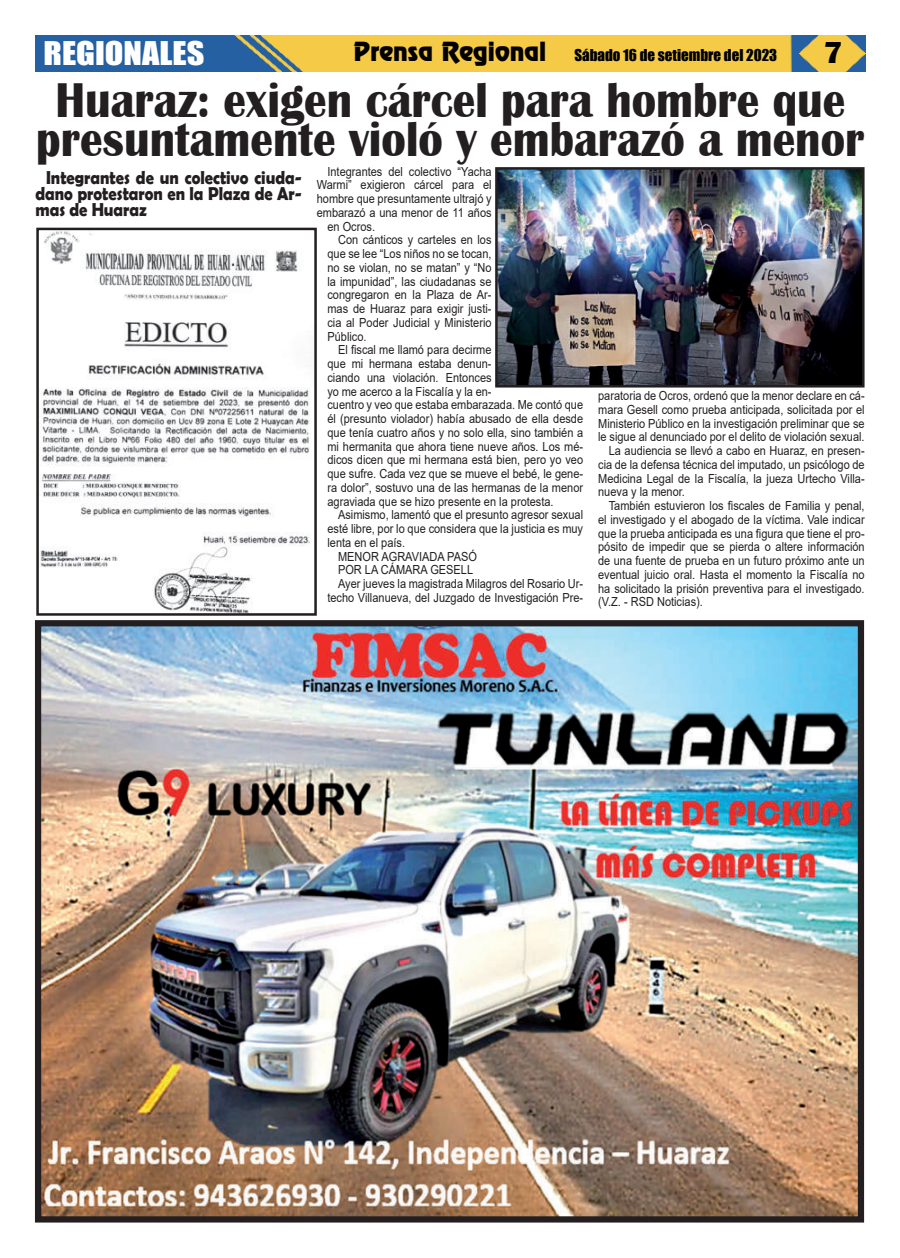
<style>
.page{position:relative;width:900px;height:1258px;background:#fff}
.page>*{position:absolute;margin:0;border:0;box-sizing:border-box;transform-origin:0 0}
.t1{font:700 50.25px/38.8px "Britannic";color:#231f20;text-align:center;scale:.9 1}
.t2{font:700 31.25px "Britannic";color:#020000}
.t3{font:30px "Impact";color:#fff;scale:1.14 1}
.t4{font:700 18.75px/16.2px "Berlin Sans FB Demi";color:#231f20;text-align:justify;scale:.88 1}
.t5{font:15px "Impact";color:#000}
.t6{font:12.5px "Arial";color:#231f20;scale:.88 1}
.s1{font-family:"Renfrew Normal";font-size:23.75px;color:#020000}
</style>
<div class="page">
<img style="left:35px;top:36px;width:831px;height:35px">
<img style="left:499px;top:171px;width:362px;height:213px">
<div style="left:495px;top:167px;width:370px;height:221px;border:3px solid #231f20"></div>
<img style="left:42px;top:627px;width:815px;height:588px">
<div style="left:35px;top:620px;width:829px;height:602px;border:6px solid #231f20"></div>
<img style="left:40px;top:232px;width:270px;height:380px">
<div style="left:36px;top:228px;width:281px;height:388px;border:3px solid #231f20"></div>
<h3 class="t3" style="left:44px;top:37px;width:143px">REGIONALES</h3>
<p class="t5" style="left:353px;top:47px;width:425px"><span class="s1">Prensa Regional</span> Sábado 16 de setiembre del 2023</p>
<h2 class="t2" style="left:824px;top:37px;width:21px">7</h2>
<h1 class="t1" style="left:36px;top:81px;width:922px">Huaraz: exigen cárcel para hombre que presuntamente violó y embarazó a menor</h1>
<h3 class="t4" style="left:35px;top:170px;width:304px;text-indent:11px">Integrantes de un colectivo ciuda&shy;dano protestaron en la Plaza de Ar&shy;mas de Huaraz</h3>
<p class="t6" style="left:327px;top:163px;width:188px">Integrantes del colectivo “Yacha</p>
<p class="t6" style="left:317px;top:176px;width:200px">Warmi” exigieron cárcel para el</p>
<p class="t6" style="left:317px;top:190px;width:200px">hombre que presuntamente ultrajó y</p>
<p class="t6" style="left:317px;top:204px;width:200px">embarazó a una menor de 11 años</p>
<p class="t6" style="left:327px;top:218px;width:56px">en Ocros.</p>
<p class="t6" style="left:338px;top:231px;width:176px">Con cánticos y carteles en los</p>
<p class="t6" style="left:327px;top:245px;width:188px">que se lee “Los niños no se tocan,</p>
<p class="t6" style="left:327px;top:259px;width:188px">no se violan, no se matan” y “No</p>
<p class="t6" style="left:327px;top:273px;width:188px">la impunidad”, las ciudadanas se</p>
<p class="t6" style="left:327px;top:286px;width:188px">congregaron en la Plaza de Ar-</p>
<p class="t6" style="left:327px;top:300px;width:188px">mas de Huaraz para exigir justi-</p>
<p class="t6" style="left:327px;top:314px;width:188px">cia al Poder Judicial y Ministerio</p>
<p class="t6" style="left:327px;top:328px;width:46px">Público.</p>
<p class="t6" style="left:338px;top:341px;width:176px">El fiscal me llamó para decirme</p>
<p class="t6" style="left:327px;top:355px;width:188px">que mi hermana estaba denun-</p>
<p class="t6" style="left:327px;top:369px;width:188px">ciando una violación. Entonces</p>
<p class="t6" style="left:327px;top:383px;width:188px">yo me acerco a la Fiscalía y la en-</p>
<p class="t6" style="left:327px;top:396px;width:292px">cuentro y veo que estaba embarazada. Me contó que</p>
<p class="t6" style="left:327px;top:410px;width:292px">él (presunto violador) había abusado de ella desde</p>
<p class="t6" style="left:327px;top:424px;width:292px">que tenía cuatro años y no solo ella, sino también a</p>
<p class="t6" style="left:327px;top:438px;width:292px">mi hermanita que ahora tiene nueve años. Los mé-</p>
<p class="t6" style="left:327px;top:451px;width:292px">dicos dicen que mi hermana está bien, pero yo veo</p>
<p class="t6" style="left:327px;top:465px;width:292px">que sufre. Cada vez que se mueve el bebé, le gene-</p>
<p class="t6" style="left:327px;top:479px;width:292px">ra dolor”, sostuvo una de las hermanas de la menor</p>
<p class="t6" style="left:327px;top:493px;width:259px">agraviada que se hizo presente en la protesta.</p>
<p class="t6" style="left:338px;top:506px;width:280px">Asimismo, lamentó que el presunto agresor sexual</p>
<p class="t6" style="left:327px;top:520px;width:292px">esté libre, por lo que considera que la justicia es muy</p>
<p class="t6" style="left:327px;top:534px;width:90px">lenta en el país.</p>
<p class="t6" style="left:338px;top:548px;width:159px">MENOR AGRAVIADA PASÓ</p>
<p class="t6" style="left:338px;top:561px;width:155px">POR LA CÁMARA GESELL</p>
<p class="t6" style="left:338px;top:575px;width:280px">Ayer jueves la magistrada Milagros del Rosario Ur-</p>
<p class="t6" style="left:327px;top:589px;width:292px">techo Villanueva, del Juzgado de Investigación Pre-</p>
<p class="t6" style="left:598px;top:387px;width:304px">paratoria de Ocros, ordenó que la menor declare en cá-</p>
<p class="t6" style="left:598px;top:401px;width:304px">mara Gesell como prueba anticipada, solicitada por el</p>
<p class="t6" style="left:598px;top:415px;width:304px">Ministerio Público en la investigación preliminar que se</p>
<p class="t6" style="left:598px;top:428px;width:304px">le sigue al denunciado por el delito de violación sexual.</p>
<p class="t6" style="left:609px;top:442px;width:292px">La audiencia se llevó a cabo en Huaraz, en presen-</p>
<p class="t6" style="left:598px;top:456px;width:304px">cia de la defensa técnica del imputado, un psicólogo de</p>
<p class="t6" style="left:598px;top:470px;width:304px">Medicina Legal de la Fiscalía, la jueza Urtecho Villa-</p>
<p class="t6" style="left:598px;top:483px;width:100px">nueva y la menor.</p>
<p class="t6" style="left:609px;top:497px;width:292px">También estuvieron los fiscales de Familia y penal,</p>
<p class="t6" style="left:598px;top:511px;width:304px">el investigado y el abogado de la víctima. Vale indicar</p>
<p class="t6" style="left:598px;top:525px;width:304px">que la prueba anticipada es una figura que tiene el pro-</p>
<p class="t6" style="left:598px;top:538px;width:304px">pósito de impedir que se pierda o altere información</p>
<p class="t6" style="left:598px;top:552px;width:304px">de una fuente de prueba en un futuro próximo ante un</p>
<p class="t6" style="left:598px;top:566px;width:304px">eventual juicio oral. Hasta el momento la Fiscalía no</p>
<p class="t6" style="left:598px;top:580px;width:304px">ha solicitado la prisión preventiva para el investigado.</p>
<p class="t6" style="left:598px;top:593px;width:121px">(V.Z. - RSD Noticias).</p>
</div>
